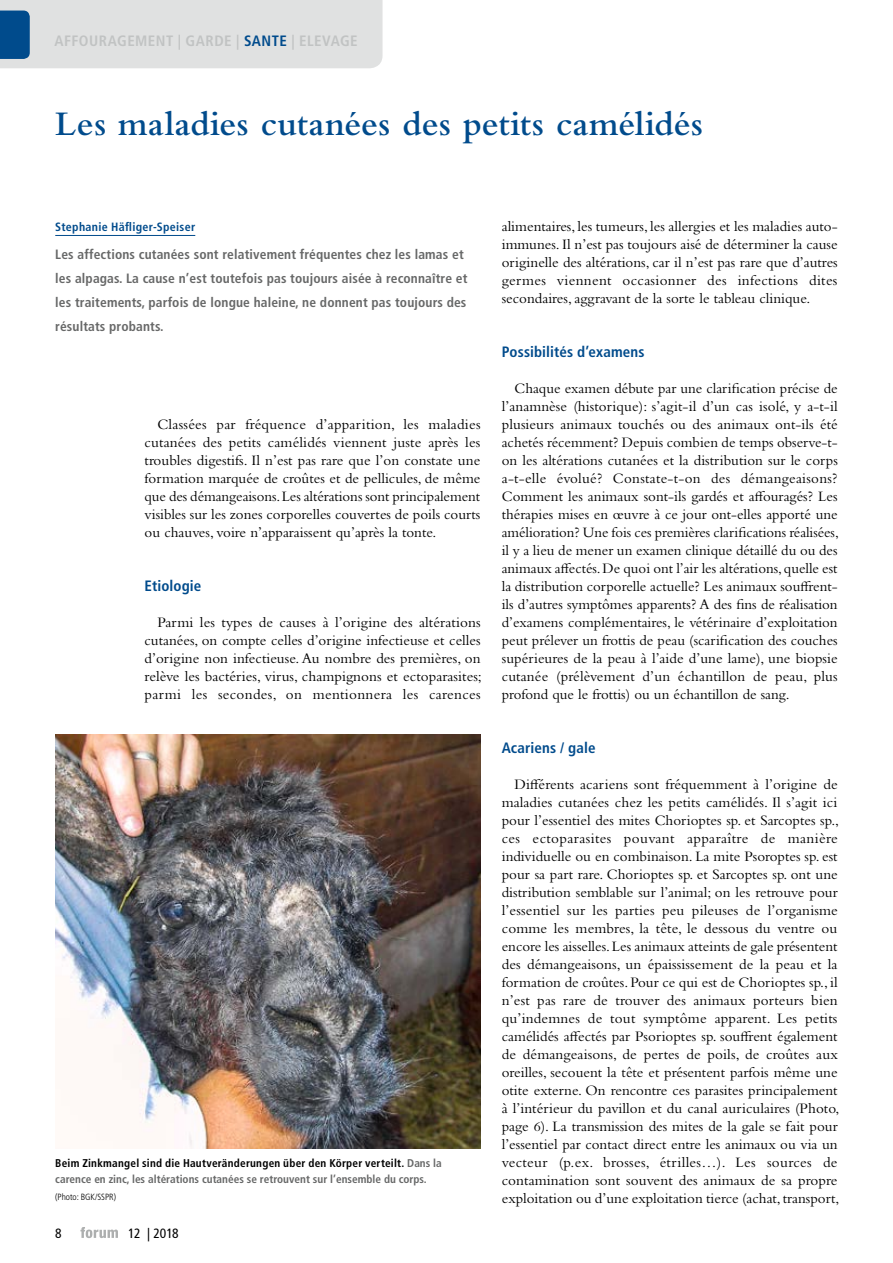
<style>
.page{position:relative;width:893px;height:1263px;background:#fff}
.page>*{position:absolute;margin:0;border:0;box-sizing:border-box;transform-origin:0 0}
.t1{font:600 36px "Bembo Std";color:#004b8c}
.t2{font:15px/18px "Bembo Std";color:#000;text-align:justify}
.t3{font:700 condensed 15px "Frutiger LT Std";letter-spacing:.005em;color:#004b8c}
.t4{font:700 condensed 15px "Frutiger LT Std";letter-spacing:.03em;color:#c1c3c3}
.t5{font:700 condensed 13.5px/24px "Frutiger LT Std";letter-spacing:.01em;color:#676868}
.t6{font:condensed 13.5px "Frutiger LT Std";letter-spacing:-.02em;color:#000}
.t7{font:700 condensed 12px "Frutiger LT Std";letter-spacing:.025em;color:#004b8c}
.t8{font:700 condensed 11.25px/15.8px "Frutiger LT Std";color:#676868}
.t9{font:300 condensed 9px "Frutiger LT Std";color:#000}
.s1{color:#004b8c}
.s2{color:#000}
</style>
<div class="page">
<svg style="left:80px;top:1227px;width:38px;height:11px"></svg>
<img style="left:55px;top:735px;width:425px;height:413px">
<hr style="left:55px;top:235px;width:140px;height:1px;background:#004b8c">
<div style="left:0;top:0;width:383px;height:68px;background:#e0e1e1"></div>
<p class="t4" style="left:55px;top:32px;width:305px">AFFOURAGEMENT | GARDE | <span class="s1">SANTE</span> | ELEVAGE</p>
<h1 class="t1" style="left:55px;top:103px;width:649px">Les maladies cutanées des petits camélidés</h1>
<p class="t7" style="left:55px;top:220px;width:142px">Stephanie Häfliger-Speiser</p>
<p class="t5" style="left:55px;top:242px;width:414px">Les affections cutanées sont relativement fréquentes chez les lamas et les alpagas. La cause n’est toutefois pas toujours aisée à reconnaître et les traitements, parfois de longue haleine, ne donnent pas toujours des résultats probants.</p>
<p class="t2" style="left:145px;top:415px;width:338px;text-indent:13px">Classées par fréquence d’apparition, les maladies cutanées des petits camélidés viennent juste après les troubles digestifs. Il n’est pas rare que l’on constate une formation marquée de croûtes et de pellicules, de même que des démangeaisons. Les altérations sont principalement visibles sur les zones corporelles couvertes de poils courts ou chauves, voire n’apparaissent qu’après la tonte.</p>
<p class="t3" style="left:145px;top:577px;width:58px">Etiologie</p>
<p class="t2" style="left:145px;top:613px;width:339px;text-indent:13px">Parmi les types de causes à l’origine des altérations cutanées, on compte celles d’origine infectieuse et celles d’origine non infectieuse. Au nombre des premières, on relève les bactéries, virus, champignons et ectoparasites; parmi les secondes, on mentionnera les carences</p>
<p class="t8" style="left:55px;top:1155px;width:388px"><span class="s2">Beim Zinkmangel sind die Hautveränderungen über den Körper verteilt.</span> Dans la carence en zinc, les altérations cutanées se retrouvent sur l’ensemble du corps.</p>
<p class="t9" style="left:55px;top:1192px;width:62px">(Photo: BGK/SSPR)</p>
<p class="t6" style="left:55px;top:1225px;width:8px">8</p>
<p class="t6" style="left:128px;top:1225px;width:52px">12 | 2018</p>
<p class="t2" style="left:502px;top:217px;width:337px">alimentaires, les tumeurs, les allergies et les maladies auto&shy;immunes. Il n’est pas toujours aisé de déterminer la cause originelle des altérations, car il n’est pas rare que d’autres germes viennent occasionner des infections dites secondaires, aggravant de la sorte le tableau clinique.</p>
<p class="t3" style="left:502px;top:343px;width:144px">Possibilités d’examens</p>
<p class="t2" style="left:502px;top:379px;width:339px;text-align:left;text-indent:13px">Chaque examen débute par une clarification précise de l’anamnèse (historique): s’agit-il d’un cas isolé, y a-t-il plusieurs animaux touchés ou des animaux ont-ils été achetés récemment? Depuis combien de temps observe-t&shy;on les altérations cutanées et la distribution sur le corps a-t-elle évolué? Constate-t-on des démangeaisons?<br>Comment les animaux sont-ils gardés et affouragés? Les thérapies mises en œuvre à ce jour ont-elles apporté une amélioration? Une fois ces premières clarifications réalisées, il y a lieu de mener un examen clinique détaillé du ou des animaux affectés. De quoi ont l’air les altérations, quelle est la distribution corporelle actuelle? Les animaux souffrent&shy;ils d’autres symptômes apparents? A des fins de réalisation d’examens complémentaires, le vétérinaire d’exploitation peut prélever un frottis de peau (scarification des couches supérieures de la peau à l’aide d’une lame), une biopsie cutanée (prélèvement d’un échantillon de peau, plus profond que le frottis) ou un échantillon de sang.</p>
<p class="t3" style="left:502px;top:739px;width:95px">Acariens / gale</p>
<p class="t2" style="left:502px;top:775px;width:339px;text-align:left;text-indent:13px">Différents acariens sont fréquemment à l’origine de maladies cutanées chez les petits camélidés. Il s’agit ici pour l’essentiel des mites Chorioptes sp. et Sarcoptes sp., ces ectoparasites pouvant apparaître de manière individuelle ou en combinaison. La mite Psoroptes sp. est pour sa part rare. Chorioptes sp. et Sarcoptes sp. ont une distribution semblable sur l’animal; on les retrouve pour l’essentiel sur les parties peu pileuses de l’organisme comme les membres, la tête, le dessous du ventre ou encore les aisselles. Les animaux atteints de gale présentent des démangeaisons, un épaississement de la peau et la formation de croûtes. Pour ce qui est de Chorioptes sp., il n’est pas rare de trouver des animaux porteurs bien qu’indemnes de tout symptôme apparent. Les petits camélidés affectés par Psorioptes sp. souffrent également de démangeaisons, de pertes de poils, de croûtes aux oreilles, secouent la tête et présentent parfois même une otite externe. On rencontre ces parasites principalement à l’intérieur du pavillon et du canal auriculaires (Photo, page 6). La transmission des mites de la gale se fait pour l’essentiel par contact direct entre les animaux ou via un vecteur (p.ex. brosses, étrilles…). Les sources de contamination sont souvent des animaux de sa propre exploitation ou d’une exploitation tierce (achat, transport,</p>
</div>
